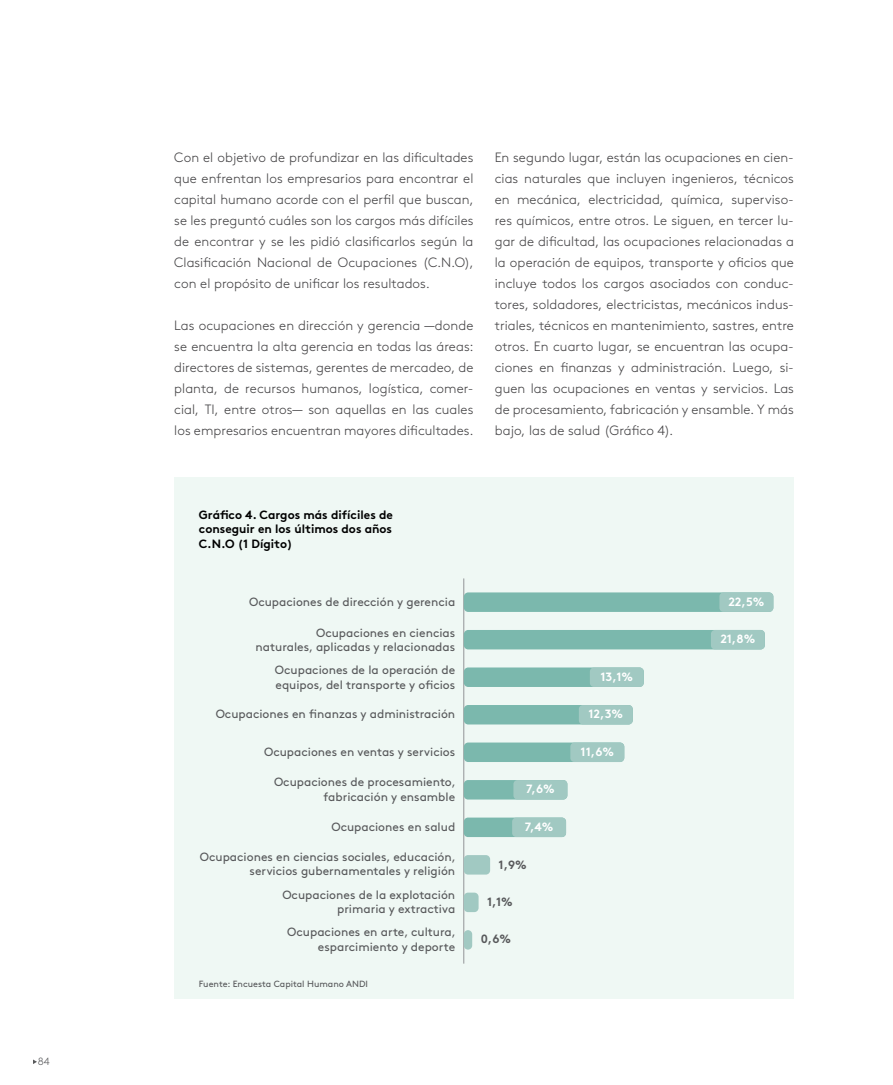
<style>
.page{position:relative;width:893px;height:1085px;background:#fff}
.page>*{position:absolute;margin:0;border:0;box-sizing:border-box;transform-origin:0 0}
.t1{font:300 13.5px/21px "Brown";letter-spacing:.005em;color:#414042;text-align:justify}
.t2{font:12px/14.4px "Brown";color:#58595b;text-align:right}
.t3{font:700 12px/14.4px "Brown";color:#000;text-align:justify}
.t4{font:700 12px "Brown";color:#fff}
.t5{font:700 12px "Brown";color:#58595b}
.t6{font:300 10.5px "Brown";color:#58595b}
.t7{font:9px "Brown";color:#58595b}
.s1{font-family:"Adobe Caslon Pro";font-weight:400}
</style>
<div class="page">
<svg style="left:33px;top:1059px;width:4px;height:5px"></svg>
<div style="left:174px;top:477px;width:620px;height:521px;background:#eff8f4"></div>
<hr style="left:463px;top:578px;width:1px;height:385px;background:#939598">
<div style="left:464px;top:855px;width:26px;height:19px;background:#a1c9c2;border-radius:4px"></div>
<div style="left:464px;top:930px;width:8px;height:19px;background:#a1c9c2;border-radius:4px"></div>
<div style="left:464px;top:892px;width:14px;height:20px;background:#a1c9c2;border-radius:4px"></div>
<div style="left:464px;top:817px;width:102px;height:20px;background:#7bb8ad;border-radius:4px"></div>
<div style="left:512px;top:817px;width:54px;height:20px;background:#a1c9c2;border-radius:4px"></div>
<div style="left:464px;top:780px;width:103px;height:19px;background:#7bb8ad;border-radius:4px"></div>
<div style="left:513px;top:780px;width:54px;height:19px;background:#a1c9c2;border-radius:4px"></div>
<div style="left:464px;top:742px;width:160px;height:20px;background:#7bb8ad;border-radius:4px"></div>
<div style="left:570px;top:742px;width:54px;height:20px;background:#a1c9c2;border-radius:4px"></div>
<div style="left:464px;top:705px;width:168px;height:19px;background:#7bb8ad;border-radius:4px"></div>
<div style="left:579px;top:705px;width:53px;height:19px;background:#a1c9c2;border-radius:4px"></div>
<div style="left:464px;top:667px;width:179px;height:20px;background:#7bb8ad;border-radius:4px"></div>
<div style="left:590px;top:667px;width:53px;height:20px;background:#a1c9c2;border-radius:4px"></div>
<div style="left:464px;top:630px;width:300px;height:19px;background:#7bb8ad;border-radius:4px"></div>
<div style="left:711px;top:630px;width:53px;height:19px;background:#a1c9c2;border-radius:4px"></div>
<div style="left:464px;top:592px;width:309px;height:20px;background:#7bb8ad;border-radius:4px"></div>
<div style="left:719px;top:592px;width:54px;height:20px;background:#a1c9c2;border-radius:4px"></div>
<p class="t6" style="left:38px;top:1054px;width:13px">84</p>
<p class="t1" style="left:174px;top:146px;width:301px">Con el objetivo de profundizar en las dificultades que enfrentan los empresarios para encontrar el capital humano acorde con el perfil que buscan, se les preguntó cuáles son los cargos más difíciles de encontrar y se les pidió clasificarlos según la Clasificación Nacional de Ocupaciones (C.N.O), con el propósito de unificar los resultados.</p>
<p class="t1" style="left:174px;top:314px;width:301px">Las ocupaciones en dirección y gerencia <span class="s1">-</span>donde se encuentra la alta gerencia en todas las áreas: directores de sistemas, gerentes de mercadeo, de planta, de recursos humanos, logística, comer&shy;cial, TI, entre otros<span class="s1">-</span> son aquellas en las cuales los empresarios encuentran mayores dificultades.</p>
<p class="t1" style="left:494px;top:146px;width:301px">En segundo lugar, están las ocupaciones en cien&shy;cias naturales que incluyen ingenieros, técnicos en mecánica, electricidad, química, superviso&shy;res químicos, entre otros. Le siguen, en tercer lu&shy;gar de dificultad, las ocupaciones relacionadas a la operación de equipos, transporte y oficios que incluye todos los cargos asociados con conduc&shy;tores, soldadores, electricistas, mecánicos indus&shy;triales, técnicos en mantenimiento, sastres, entre otros. En cuarto lugar, se encuentran las ocupa&shy;ciones en finanzas y administración. Luego, si&shy;guen las ocupaciones en ventas y servicios. Las de procesamiento, fabricación y ensamble. Y más bajo, las de salud (Gráfico 4).</p>
<p class="t3" style="left:199px;top:506px;width:195px">Gráfico 4. Cargos más difíciles de conseguir en los últimos dos años C.N.O (1 Dígito)</p>
<p class="t2" style="left:249px;top:593px;width:208px">Ocupaciones de dirección y gerencia</p>
<p class="t4" style="left:728px;top:592px;width:37px">22,5%</p>
<p class="t2" style="left:255px;top:624px;width:201px">Ocupaciones en ciencias naturales, aplicadas y relacionadas</p>
<p class="t2" style="left:275px;top:661px;width:182px;text-align:left">Ocupaciones de la operación de equipos, del transporte y oficios</p>
<p class="t2" style="left:216px;top:706px;width:241px">Ocupaciones en finanzas y administración</p>
<p class="t2" style="left:264px;top:743px;width:193px">Ocupaciones en ventas y servicios</p>
<p class="t2" style="left:274px;top:774px;width:183px">Ocupaciones de procesamiento, fabricación y ensamble</p>
<p class="t2" style="left:331px;top:818px;width:125px">Ocupaciones en salud</p>
<p class="t2" style="left:200px;top:848px;width:257px">Ocupaciones en ciencias sociales, educación, servicios gubernamentales y religión</p>
<p class="t2" style="left:282px;top:886px;width:174px">Ocupaciones de la explotación primaria y extractiva</p>
<p class="t2" style="left:287px;top:923px;width:170px">Ocupaciones en arte, cultura, esparcimiento y deporte</p>
<p class="t7" style="left:199px;top:977px;width:171px">Fuente: Encuesta Capital Humano ANDI</p>
<p class="t4" style="left:720px;top:629px;width:36px">21,8%</p>
<p class="t4" style="left:600px;top:667px;width:34px">13,1%</p>
<p class="t4" style="left:588px;top:704px;width:36px">12,3%</p>
<p class="t4" style="left:580px;top:742px;width:35px">11,6%</p>
<p class="t4" style="left:526px;top:779px;width:30px">7,6%</p>
<p class="t4" style="left:524px;top:817px;width:30px">7,4%</p>
<p class="t5" style="left:498px;top:855px;width:30px">1,9%</p>
<p class="t5" style="left:487px;top:892px;width:27px">1,1%</p>
<p class="t5" style="left:480px;top:929px;width:32px">0,6%</p>
</div>
